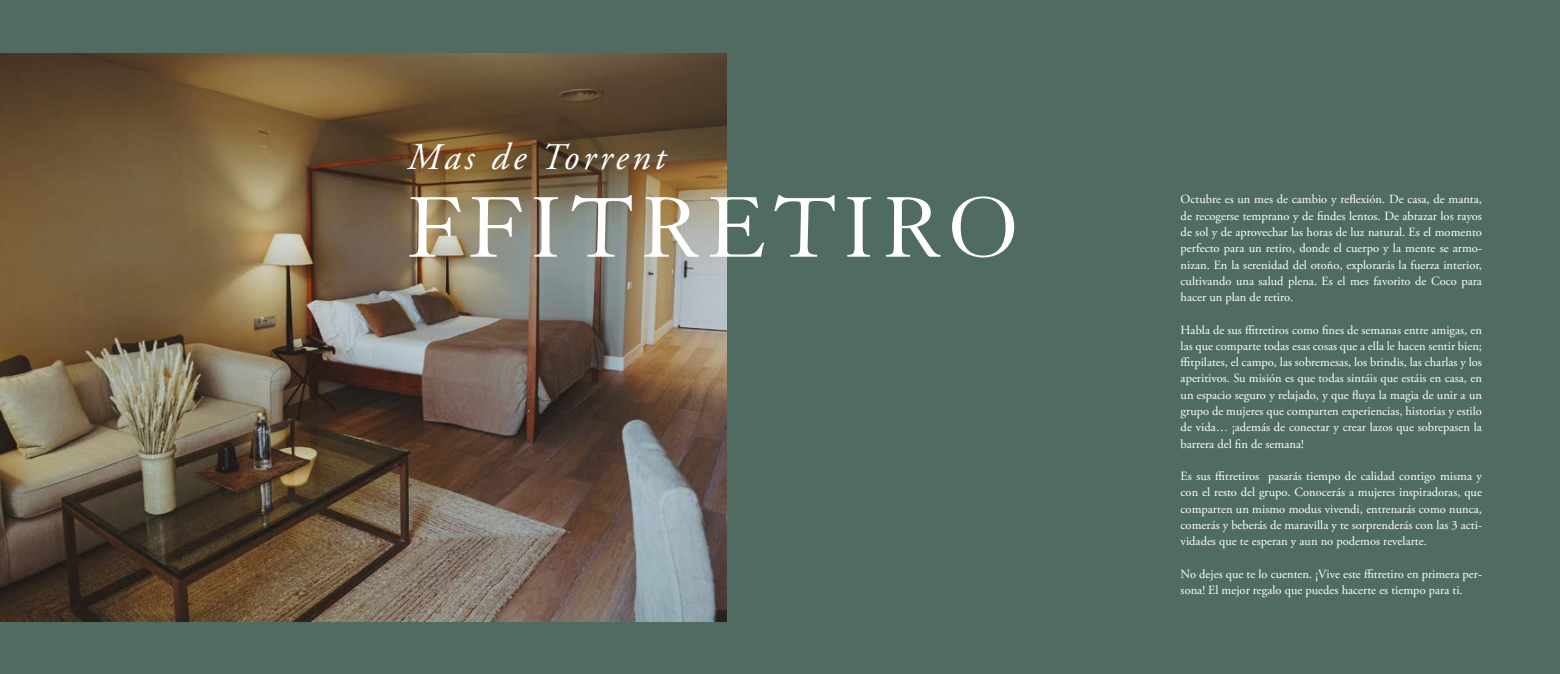
<style>
.page{position:relative;width:1560px;height:674px;background:#fff}
.page>*{position:absolute;margin:0;border:0;box-sizing:border-box;transform-origin:0 0}
.t1{font:93.75px "Granjon";letter-spacing:.06em;color:#fff}
.t2{font:italic 37.5px "Adobe Garamond Pro";letter-spacing:.1em;color:#fff}
.t3{font:12.5px/16.2px "Adobe Garamond Pro";color:#fff;text-align:justify}
</style>
<div class="page">
<div style="left:0;top:0;width:1559px;height:673px;background:#506c60"></div>
<img style="left:0;top:54px;width:726px;height:567px">
<h2 class="t2" style="left:407px;top:135px;width:259px">Mas de Torrent</h2>
<h1 class="t1" style="left:407px;top:177px;width:611px">FFITRETIRO</h1>
<p class="t3" style="left:1180px;top:192px;width:303px">Octubre es un mes de cambio y reflexión. De casa, de manta, de recogerse temprano y de findes lentos. De abrazar los rayos de sol y de aprovechar las horas de luz natural. Es el momento perfecto para un retiro, donde el cuerpo y la mente se armo&shy;nizan. En la serenidad del otoño, explorarás la fuerza interior, cultivando una salud plena. Es el mes favorito de Coco para hacer un plan de retiro.</p>
<p class="t3" style="left:1180px;top:322px;width:303px">Habla de sus ffitretiros como fines de semanas entre amigas, en las que comparte todas esas cosas que a ella le hacen sentir bien; ffitpilates, el campo, las sobremesas, los brindis, las charlas y los aperitivos. Su misión es que todas sintáis que estáis en casa, en un espacio seguro y relajado, y que fluya la magia de unir a un grupo de mujeres que comparten experiencias, historias y estilo de vida… ¡además de conectar y crear lazos que sobrepasen la barrera del fin de semana!</p>
<p class="t3" style="left:1180px;top:468px;width:303px">Es sus ffitretiros pasarás tiempo de calidad contigo misma y con el resto del grupo. Conocerás a mujeres inspiradoras, que comparten un mismo modus vivendi, entrenarás como nunca, comerás y beberás de maravilla y te sorprenderás con las 3 acti&shy;vidades que te esperan y aun no podemos revelarte.</p>
<p class="t3" style="left:1180px;top:565px;width:303px">No dejes que te lo cuenten. ¡Vive este ffitretiro en primera per&shy;sona! El mejor regalo que puedes hacerte es tiempo para ti.</p>
</div>
